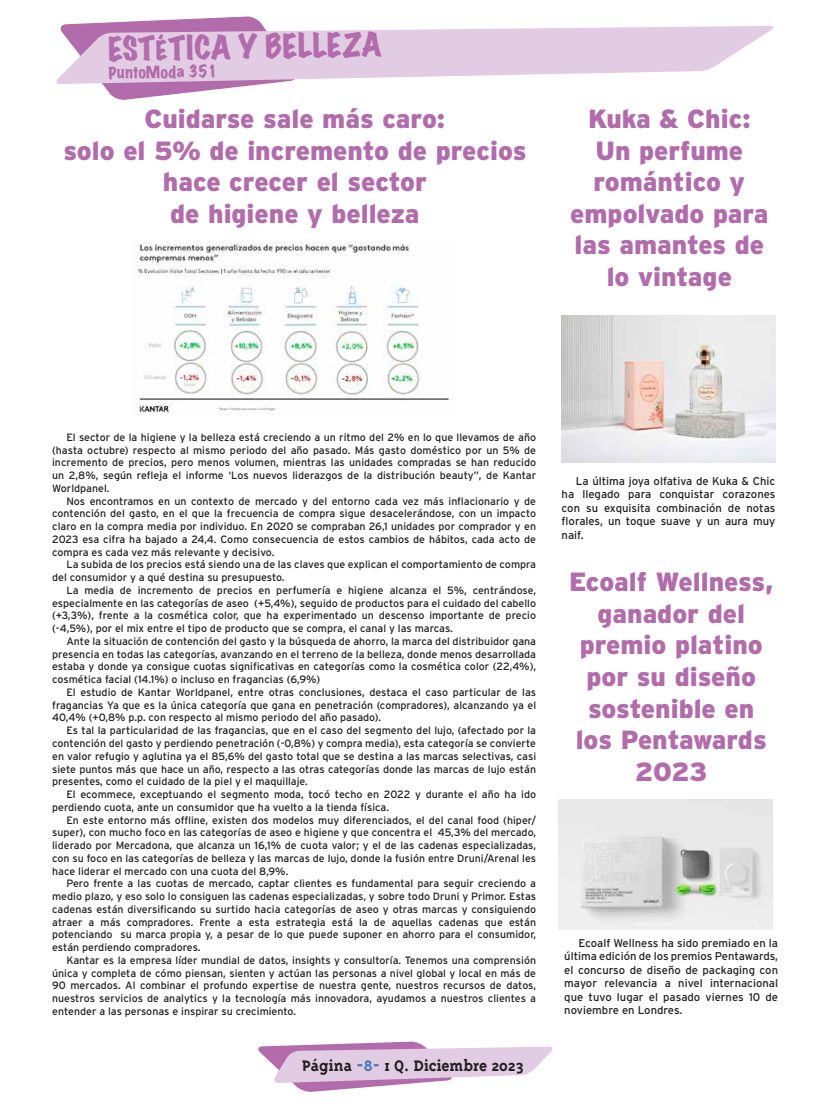
<style>
.page{position:relative;width:826px;height:1117px;background:#fff}
.page>*{position:absolute;margin:0;border:0;box-sizing:border-box;transform-origin:0 0}
.t1{font:expanded 30px "Marker Felt";color:#b26cac}
.t2{font:900 26.25px/31.5px "Interstate";color:#b26cac;text-align:center}
.t3{font:700 17.5px "Triplex Serif";color:#231f20}
.t4{font:expanded 15px "Marker Felt";color:#b26cac}
.t5{font:11.25px/13.5px "Interstate";color:#231f20;text-align:justify}
.t6{font:10.62px/12.8px "Interstate";color:#231f20;text-align:justify}
.s1{color:#4978bd}
</style>
<div class="page">
<svg style="left:258px;top:1041px;width:295px;height:50px"></svg>
<svg style="left:62px;top:17px;width:201px;height:83px"></svg>
<svg style="left:56px;top:26px;width:718px;height:58px;fill:#e2cce3"></svg>
<img style="left:561px;top:315px;width:214px;height:147px">
<img style="left:558px;top:799px;width:214px;height:130px">
<img style="left:137px;top:241px;width:316px;height:174px">
<h1 class="t1" style="left:108px;top:27px;width:275px;rotate:-1deg">ESTÉTICA Y BELLEZA</h1>
<h3 class="t4" style="left:108px;top:62px;width:110px;rotate:-1deg">PuntoModa 351</h3>
<h2 class="t2" style="left:63px;top:103px;width:464px">Cuidarse sale más caro:<br>solo el 5% de incremento de precios hace crecer el sector<br>de higiene y belleza</h2>
<h2 class="t2" style="left:570px;top:103px;width:200px">Kuka &amp; Chic:<br>Un perfume romántico y empolvado para las amantes de lo vintage</h2>
<p class="t6" style="left:52px;top:430px;width:485px;text-indent:14px">El sector de la higiene y la belleza está creciendo a un ritmo del 2% en lo que llevamos de año (hasta octubre) respecto al mismo periodo del año pasado. Más gasto doméstico por un 5% de incremento de precios, pero menos volumen, mientras las unidades compradas se han reducido un 2,8%, según refleja el informe ‘Los nuevos liderazgos de la distribución beauty”, de Kantar Worldpanel.</p>
<p class="t6" style="left:52px;top:494px;width:485px;text-indent:14px">Nos encontramos en un contexto de mercado y del entorno cada vez más inflacionario y de contención del gasto, en el que la frecuencia de compra sigue desacelerándose, con un impacto claro en la compra media por individuo. En 2020 se compraban 26,1 unidades por comprador y en 2023 esa cifra ha bajado a 24,4. Como consecuencia de estos cambios de hábitos, cada acto de compra es cada vez más relevante y decisivo.</p>
<p class="t6" style="left:52px;top:558px;width:485px;text-indent:14px">La subida de los precios está siendo una de las claves que explican el comportamiento de compra del consumidor y a qué destina su presupuesto.</p>
<p class="t6" style="left:52px;top:583px;width:485px;text-indent:14px">La media de incremento de precios en perfumería e higiene alcanza el 5%, centrándose, especialmente en las categorías de aseo (+5,4%), seguido de productos para el cuidado del cabello (+3,3%), frente a la cosmética color, que ha experimentado un descenso importante de precio (-4,5%), por el mix entre el tipo de producto que se compra, el canal y las marcas.</p>
<p class="t6" style="left:52px;top:634px;width:485px;text-indent:14px">Ante la situación de contención del gasto y la búsqueda de ahorro, la marca del distribuidor gana presencia en todas las categorías, avanzando en el terreno de la belleza, donde menos desarrollada estaba y donde ya consigue cuotas significativas en categorías como la cosmética color (22,4%), cosmética facial (14.1%) o incluso en fragancias (6,9%)</p>
<p class="t6" style="left:52px;top:685px;width:485px;text-indent:14px">El estudio de Kantar Worldpanel, entre otras conclusiones, destaca el caso particular de las fragancias Ya que es la única categoría que gana en penetración (compradores), alcanzando ya el 40,4% (+0,8% p.p. con respecto al mismo periodo del año pasado).</p>
<p class="t6" style="left:52px;top:723px;width:485px;text-indent:14px">Es tal la particularidad de las fragancias, que en el caso del segmento del lujo, (afectado por la contención del gasto y perdiendo penetración (-0,8%) y compra media), esta categoría se convierte en valor refugio y aglutina ya el 85,6% del gasto total que se destina a las marcas selectivas, casi siete puntos más que hace un año, respecto a las otras categorías donde las marcas de lujo están presentes, como el cuidado de la piel y el maquillaje.</p>
<p class="t6" style="left:52px;top:787px;width:485px;text-indent:14px">El ecommece, exceptuando el segmento moda, tocó techo en 2022 y durante el año ha ido perdiendo cuota, ante un consumidor que ha vuelto a la tienda física.</p>
<p class="t6" style="left:52px;top:813px;width:485px;text-indent:14px">En este entorno más offline, existen dos modelos muy diferenciados, el del canal food (hiper/ super), con mucho foco en las categorías de aseo e higiene y que concentra el 45,3% del mercado, liderado por Mercadona, que alcanza un 16,1% de cuota valor; y el de las cadenas especializadas, con su foco en las categorías de belleza y las marcas de lujo, donde la fusión entre Druni/Arenal les hace liderar el mercado con una cuota del 8,9%.</p>
<p class="t6" style="left:52px;top:876px;width:485px;text-indent:14px">Pero frente a las cuotas de mercado, captar clientes es fundamental para seguir creciendo a medio plazo, y eso solo lo consiguen las cadenas especializadas, y sobre todo Druni y Primor. Estas cadenas están diversificando su surtido hacia categorías de aseo y otras marcas y consiguiendo atraer a más compradores. Frente a esta estrategia está la de aquellas cadenas que están potenciando su marca propia y, a pesar de lo que puede suponer en ahorro para el consumidor, están perdiendo compradores.</p>
<p class="t6" style="left:52px;top:953px;width:485px;text-indent:14px">Kantar es la empresa líder mundial de datos, insights y consultoría. Tenemos una comprensión única y completa de cómo piensan, sienten y actúan las personas a nivel global y local en más de 90 mercados. Al combinar el profundo expertise de nuestra gente, nuestros recursos de datos, nuestros servicios de analytics y la tecnología más innovadora, ayudamos a nuestros clientes a entender a las personas e inspirar su crecimiento.</p>
<h3 class="t3" style="left:302px;top:1055px;width:223px">Página <span class="s1">-8-</span> 1 Q. Diciembre 2023</h3>
<p class="t5" style="left:561px;top:474px;width:215px;text-indent:14px">La última joya olfativa de Kuka &amp; Chic ha llegado para conquistar corazones con su exquisita combinación de notas florales, un toque suave y un aura muy naif.</p>
<h2 class="t2" style="left:569px;top:566px;width:206px">Ecoalf Wellness, ganador del premio platino por su diseño sostenible en los Pentawards<br>2023</h2>
<p class="t5" style="left:564px;top:935px;width:215px;text-indent:14px">Ecoalf Wellness ha sido premiado en la última edición de los premios Pentawards, el concurso de diseño de packaging con mayor relevancia a nivel internacional que tuvo lugar el pasado viernes 10 de noviembre en Londres.</p>
</div>
